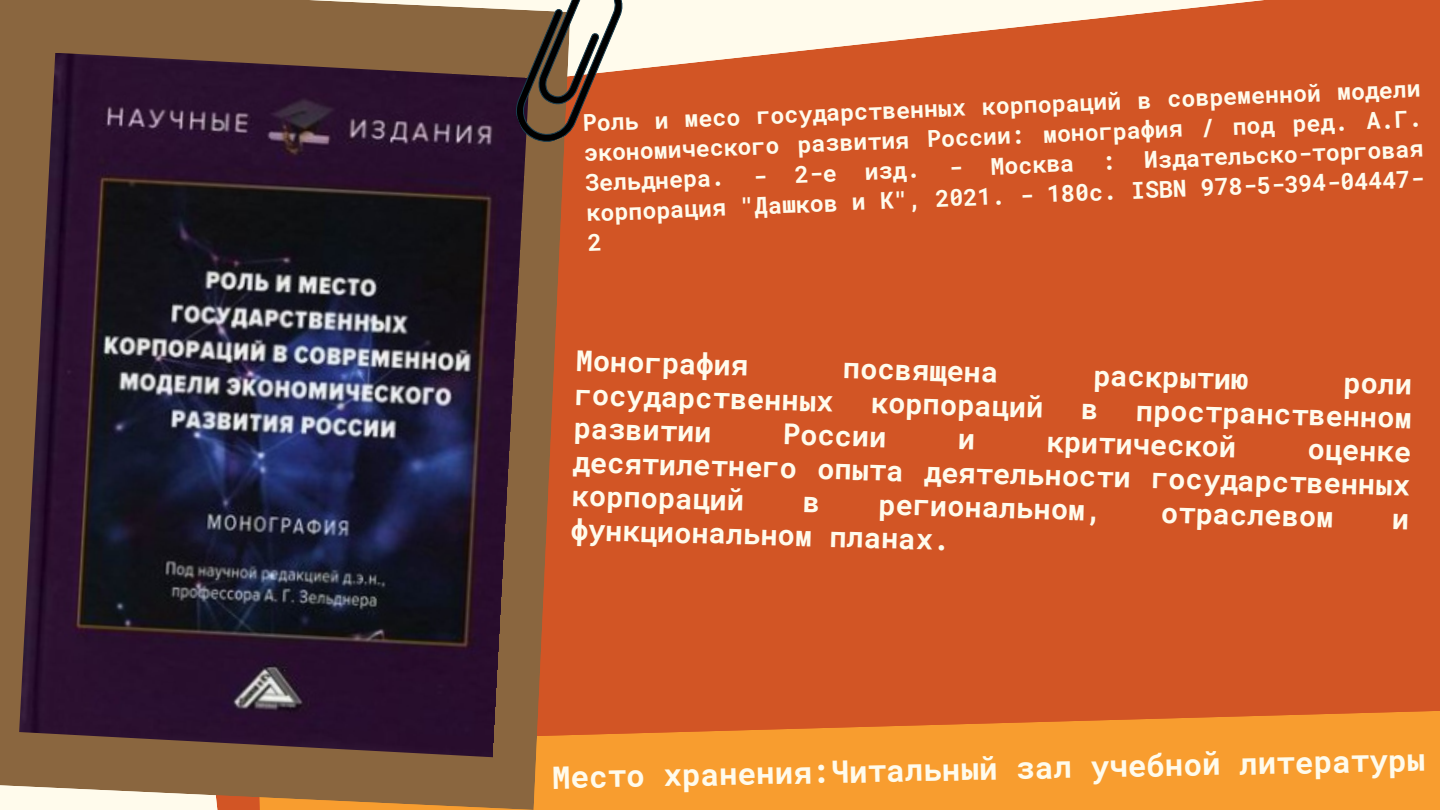
<style>
.page{position:relative;width:1440px;height:810px;background:#fff}
.page>*{position:absolute;margin:0;border:0;box-sizing:border-box;transform-origin:0 0}
.t1{font:700 31px "Roboto Mono";color:#fffbec}
.t2{font:700 28.8px/36px "Roboto Mono";color:#fffbec;text-align:justify}
.t3{font:700 23.3px/30px "Roboto Mono";color:#fffbec;text-align:justify}
</style>
<div class="page">
<div style="left:570px;top:0;width:870px;height:710px;background:#d25525"></div>
<svg style="left:570px;top:710px;width:870px;height:100px;background:#f2932d"></svg>
<svg style="left:0;top:0;width:570px;height:810px;background:#9e6e44"></svg>
<img style="left:19px;top:53px;width:510px;height:704px">
<svg style="left:480px;top:0;width:181px;height:151px;background:#996d58"></svg>
<svg style="left:1083px;top:404px;width:14px;height:15px"></svg>
<svg style="left:959px;top:434px;width:14px;height:16px"></svg>
<svg style="left:804px;top:497px;width:14px;height:16px"></svg>
<svg style="left:1393px;top:514px;width:14px;height:16px"></svg>
<svg style="left:588px;top:234px;width:13px;height:17px"></svg>
<p class="t3" style="left:582px;top:105px;width:841px;rotate:-2deg">Роль и месо государственных корпораций в современной модели экономического развития России: монография / под ред. А.Г.<br>Зельднера. - 2-е изд. - Москва : Издательско-торговая корпорация "Дашков и К", 2021. - 180с. ISBN 978-5-394-04447-</p>
<p class="t2" style="left:577px;top:341px;width:174px;rotate:2deg">Монография</p>
<p class="t2" style="left:844px;top:349px;width:157px;rotate:2deg">посвящена</p>
<p class="t2" style="left:1094px;top:356px;width:157px;rotate:2deg">раскрытию</p>
<p class="t2" style="left:1344px;top:363px;width:71px;rotate:2deg">роли</p>
<p class="t2" style="left:576px;top:375px;width:260px;rotate:2deg">государственных</p>
<p class="t2" style="left:872px;top:383px;width:174px;rotate:2deg">корпораций</p>
<p class="t2" style="left:1137px;top:390px;width:278px;rotate:2deg">пространственном</p>
<p class="t2" style="left:575px;top:409px;width:140px;rotate:2deg">развитии</p>
<p class="t2" style="left:784px;top:415px;width:105px;rotate:2deg">России</p>
<p class="t2" style="left:1047px;top:422px;width:191px;rotate:2deg">критической</p>
<p class="t2" style="left:575px;top:404px;width:839px;text-indent:734px;rotate:2deg">оценке десятилетнего опыта деятельности государственных корпораций</p>
<p class="t2" style="left:879px;top:485px;width:226px;rotate:2deg">региональном,</p>
<p class="t2" style="left:1162px;top:493px;width:174px;rotate:2deg">отраслевом</p>
<p class="t2" style="left:572px;top:509px;width:381px;rotate:2deg">функциональном планах.</p>
<p class="t1" style="left:552px;top:755px;width:875px;rotate:-1deg">Место хранения:Читальный зал учебной литературы</p>
</div>
